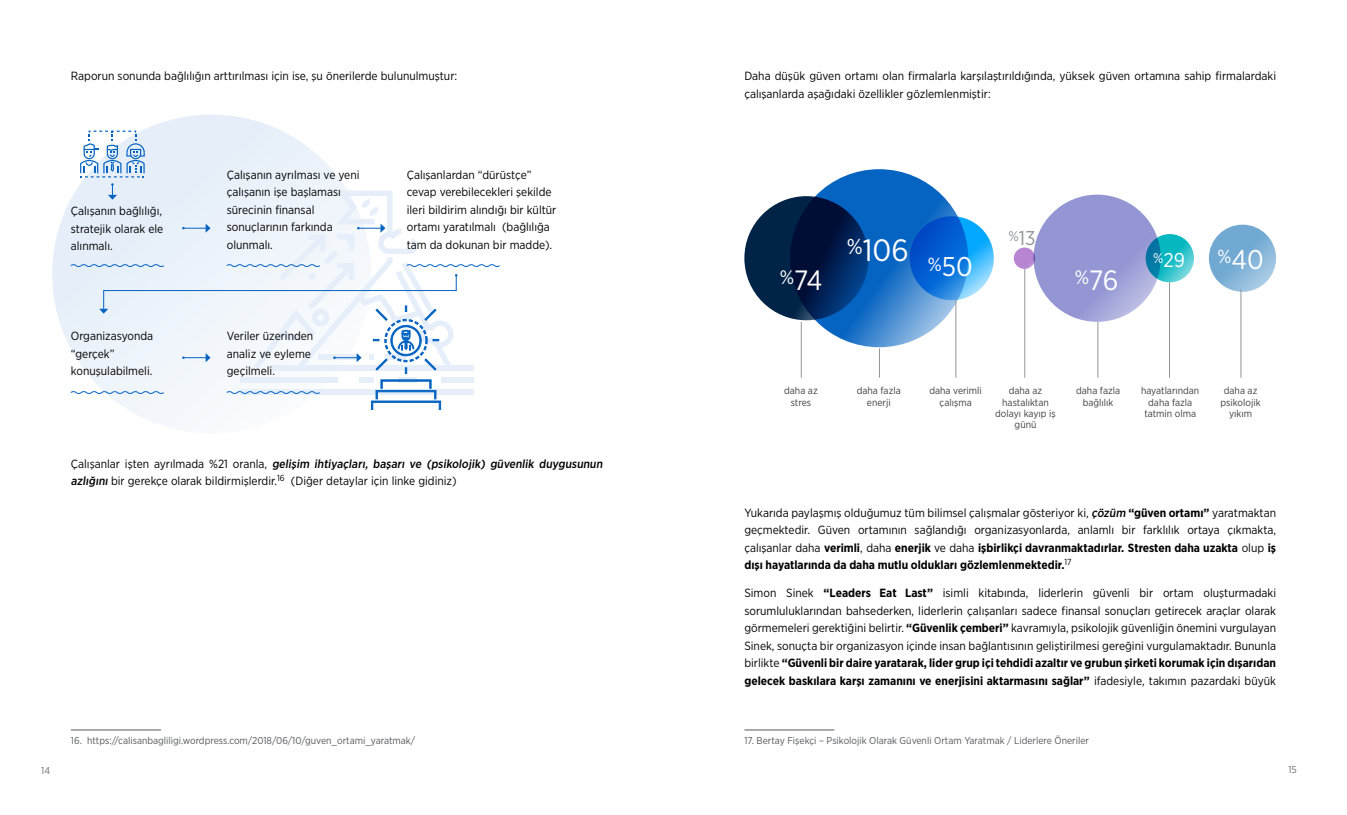
<style>
.page{position:relative;width:1347px;height:815px;background:#fff}
.page>*{position:absolute;margin:0;border:0;box-sizing:border-box;transform-origin:0 0}
.t1{font:30.88px "Gotham Narrow";color:#fff}
.t2{font:27.88px "Gotham Narrow";color:#fff}
.t3{font:27.12px "Gotham Narrow";color:#fff}
.t4{font:20px "Gotham Narrow";color:#939598}
.t5{font:20px "Gotham Narrow";color:#fff}
.t6{font:11.88px/17.5px "Gotham Narrow";color:#000}
.t7{font:10px/11.2px "Gotham Narrow";color:#414042;text-align:center}
.t8{font:10px "Gotham Narrow";color:#58595b}
.t9{font:10px "Gotham Narrow";color:#6d6e71}
.s1{font-weight:500}
.s2{font-weight:700}
</style>
<div class="page">
<svg style="left:52px;top:115px;width:319px;height:319px;fill:#eaf1fa"></svg>
<div style="left:240px;top:377px;width:97px;height:6px;background:#e6eff9"></div>
<div style="left:359px;top:377px;width:14px;height:6px;background:#e6eff9"></div>
<svg style="left:398px;top:377px;width:18px;height:3px"></svg>
<div style="left:441px;top:377px;width:33px;height:6px;background:#e6eff9"></div>
<div style="left:240px;top:389px;width:234px;height:6px;background:#e6eff9"></div>
<hr style="left:71px;top:730px;width:90px;height:1px;background:#58595b">
<hr style="left:744px;top:730px;width:90px;height:1px;background:#58595b">
<svg style="left:790px;top:169px;width:178px;height:178px;background:#1f73c7"></svg>
<svg style="left:744px;top:196px;width:124px;height:124px;background:#02204b"></svg>
<div style="left:1033px;top:195px;width:127px;height:127px;background:#9396d3;border-radius:50%"></div>
<svg style="left:1145px;top:234px;width:49px;height:48px;background:#1faec0"></svg>
<svg style="left:1208px;top:225px;width:68px;height:67px;background:#81b2d7"></svg>
<svg style="left:909px;top:216px;width:84px;height:84px;background:#187de0"></svg>
<div style="left:1013px;top:248px;width:22px;height:21px;background:#b885d3;border-radius:50%"></div>
<hr style="left:801px;top:322px;width:1px;height:56px;background:#939598">
<hr style="left:879px;top:348px;width:1px;height:30px;background:#939598">
<hr style="left:955px;top:300px;width:1px;height:78px;background:#939598">
<hr style="left:1024px;top:269px;width:1px;height:109px;background:#939598">
<hr style="left:1097px;top:322px;width:1px;height:56px;background:#939598">
<hr style="left:1169px;top:282px;width:1px;height:96px;background:#939598">
<hr style="left:1240px;top:290px;width:1px;height:88px;background:#939598">
<svg style="left:80px;top:131px;width:65px;height:46px"></svg>
<svg style="left:70px;top:390px;width:95px;height:5px"></svg>
<svg style="left:226px;top:390px;width:94px;height:5px"></svg>
<svg style="left:371px;top:380px;width:70px;height:30px"></svg>
<svg style="left:70px;top:183px;width:430px;height:191px"></svg>
<p class="t6" style="left:71px;top:67px;width:388px">Raporun sonunda bağlılığın arttırılması için ise, şu önerilerde bulunulmuştur:</p>
<p class="t6" style="left:71px;top:202px;width:94px;text-align:justify">Çalışanın bağlılığı, stratejik olarak ele alınmalı.</p>
<p class="t6" style="left:227px;top:166px;width:134px">Çalışanın ayrılması ve yeni çalışanın işe başlaması sürecinin finansal sonuçlarının farkında olunmalı.</p>
<p class="t6" style="left:407px;top:166px;width:151px">Çalışanlardan “dürüstçe” cevap verebilecekleri şekilde ileri bildirim alındığı bir kültür ortamı yaratılmalı (bağlılığa tam da dokunan bir madde).</p>
<p class="t6" style="left:71px;top:327px;width:84px">Organizasyonda “gerçek” konuşulabilmeli.</p>
<p class="t6" style="left:227px;top:327px;width:88px">Veriler üzerinden analiz ve eyleme geçilmeli.</p>
<p class="t6" style="left:71px;top:454px;width:535px">Ç a l ı ş a n l a r i ş t e n a y r ı l m a d a % 2 1 o ra n l a , <span class="s1">gelişim ihtiyaçları, başarı ve (psikolojik) güvenlik duygusunun azlığını</span> bir gerekçe olarak bildirmişlerdir.<sup>16</sup> (Diğer detaylar için linke gidiniz)</p>
<p class="t8" style="left:71px;top:734px;width:346px">16. https://calisanbagliligi.wordpress.com/2018/06/10/guven_ortami_yaratmak/</p>
<p class="t6" style="left:744px;top:67px;width:533px">Daha düşük güven ortamı olan firmalarla karşılaştırıldığında, yüksek güven ortamına sahip firmalardaki çalışanlarda aşağıdaki özellikler gözlemlenmiştir:</p>
<h3 class="t4" style="left:1008px;top:226px;width:29px"><sup>%</sup>13</h3>
<h1 class="t1" style="left:847px;top:230px;width:127px"><sup>%</sup>106 <sub>%</sub><sub>50</sub></h1>
<h2 class="t2" style="left:780px;top:262px;width:44px"><sup>%</sup>74</h2>
<h2 class="t2" style="left:1074px;top:262px;width:45px"><sup>%</sup>76</h2>
<h3 class="t5" style="left:1153px;top:248px;width:33px"><sup>%</sup>29</h3>
<h3 class="t3" style="left:1217px;top:242px;width:48px"><sup>%</sup>40</h3>
<p class="t7" style="left:784px;top:385px;width:35px">daha az stres</p>
<p class="t7" style="left:856px;top:385px;width:45px">daha fazla enerji</p>
<p class="t7" style="left:929px;top:385px;width:54px">daha verimli çalışma</p>
<p class="t7" style="left:995px;top:385px;width:62px">daha az hastalıktan dolayı kayıp iş günü</p>
<p class="t7" style="left:1076px;top:385px;width:45px">daha fazla bağlılık</p>
<p class="t7" style="left:1141px;top:385px;width:60px">hayatlarından daha fazla tatmin olma</p>
<p class="t7" style="left:1220px;top:385px;width:42px">daha az psikolojik yıkım</p>
<p class="t6" style="left:744px;top:503px;width:533px;text-align:justify">Yukarıda paylaşmış olduğumuz tüm bilimsel çalışmalar gösteriyor ki, <span class="s1">çözüm</span><span class="s2">“güven ortamı”</span> yaratmaktan geçmektedir. Güven ortamının sağlandığı organizasyonlarda, anlamlı bir farklılık ortaya çıkmakta, çalışanlar daha <span class="s2">verimli</span>, daha <span class="s2">enerjik</span> ve daha <span class="s2">işbirlikçi davranmaktadırlar. Stresten daha uzakta</span> olup <span class="s2">iş dışı hayatlarında da daha mutlu oldukları gözlemlenmektedir.</span><sup>17</sup></p>
<p class="t6" style="left:744px;top:584px;width:533px;text-align:justify">Simon Sinek <span class="s2">“Leaders Eat Last”</span> isimli kitabında, liderlerin güvenli bir ortam oluşturmadaki sorumluluklarından bahsederken, liderlerin çalışanları sadece finansal sonuçları getirecek araçlar olarak görmemeleri gerektiğini belirtir. <span class="s2">“Güvenlik çemberi”</span> kavramıyla, psikolojik güvenliğin önemini vurgulayan Sinek, sonuçta bir organizasyon içinde insan bağlantısının geliştirilmesi gereğini vurgulamaktadır. Bununla birlikte <span class="s2">“Güvenli bir daire yaratarak, lider grup içi tehdidi azaltır ve grubun şirketi korumak için dışarıdan gelecek baskılara karşı zamanını ve enerjisini aktarmasını sağlar”</span> ifadesiyle, takımın pazardaki büyük</p>
<p class="t8" style="left:744px;top:734px;width:346px">17. Bertay Fişekçi – Psikolojik Olarak Güvenli Ortam Yaratmak / Liderlere Öneriler</p>
<p class="t9" style="left:41px;top:764px;width:10px">14</p>
<p class="t9" style="left:1288px;top:764px;width:10px">15</p>
</div>
